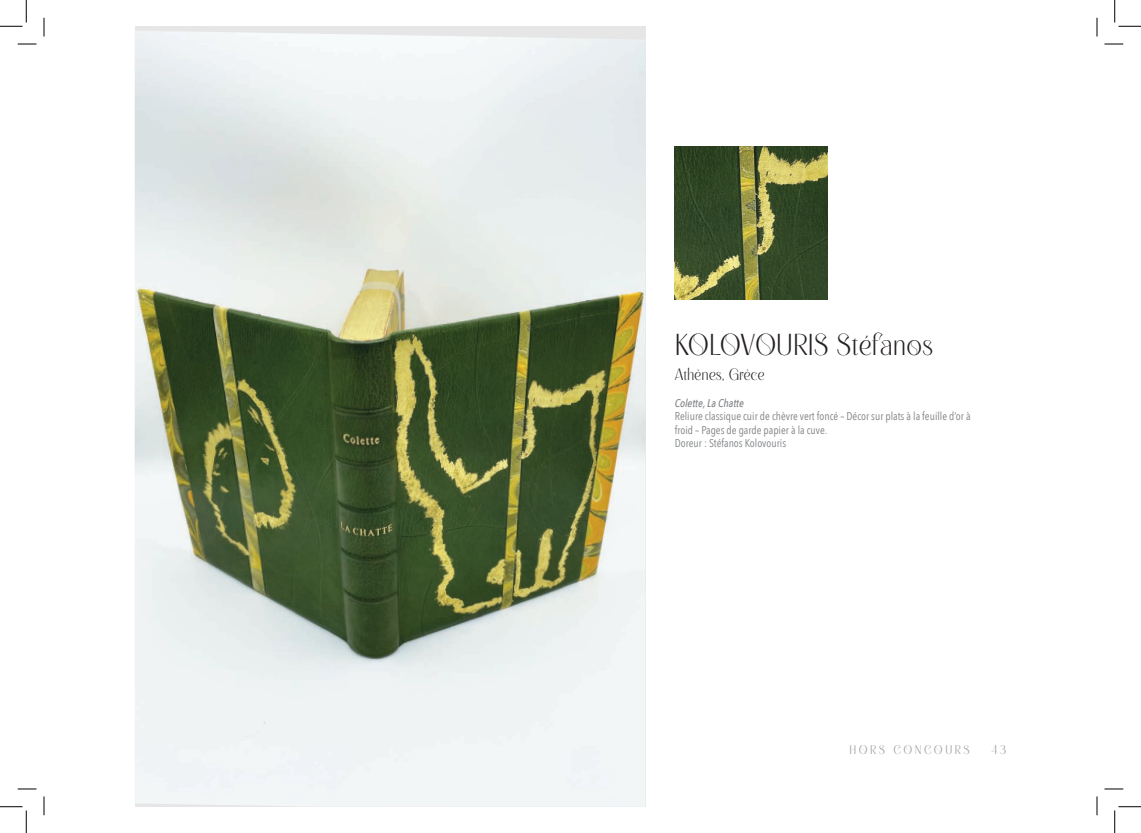
<style>
.page{position:relative;width:1141px;height:833px;background:#fff}
.page>*{position:absolute;margin:0;border:0;box-sizing:border-box;transform-origin:0 0}
.Nom_prénom{font:30px "Chaostiq";letter-spacing:-.005em;color:#231f20}
.Ville{font:16.25px "Chaostiq";letter-spacing:-.005em;color:#231f20}
.Ville-2{font:12.5px "Chaostiq";letter-spacing:.2em;color:#939598}
.Corps{font:11.25px/13.5px "Avenir Next Condensed";color:#808285}
.Corps-2{font:italic 500 11.25px "Avenir Next Condensed";color:#808285}
</style>
<div class="page">
<img style="left:674px;top:147px;width:153px;height:152px">
<img style="left:135px;top:31px;width:510px;height:775px">
<svg style="left:18px;top:43px;width:18px;height:2px"></svg>
<svg style="left:1104px;top:43px;width:19px;height:2px"></svg>
<svg style="left:18px;top:788px;width:18px;height:1px"></svg>
<svg style="left:1104px;top:788px;width:19px;height:1px"></svg>
<svg style="left:43px;top:18px;width:2px;height:18px"></svg>
<svg style="left:43px;top:796px;width:2px;height:18px"></svg>
<svg style="left:1096px;top:18px;width:1px;height:18px"></svg>
<svg style="left:1096px;top:796px;width:1px;height:18px"></svg>
<svg style="left:0;top:0;width:27px;height:27px"></svg>
<svg style="left:0;top:806px;width:27px;height:26px"></svg>
<svg style="left:1114px;top:0;width:26px;height:27px"></svg>
<svg style="left:1114px;top:806px;width:26px;height:26px"></svg>
<p class="Nom_prénom" style="left:674px;top:329px;width:260px">KOLOVOURIS Stéfanos</p>
<p class="Ville" style="left:674px;top:365px;width:91px">Athènes, Grèce</p>
<p class="Corps-2" style="left:674px;top:396px;width:71px">Colette, La Chatte</p>
<p class="Corps" style="left:674px;top:409px;width:297px">Reliure classique cuir de chèvre vert foncé – Décor sur plats à la feuille d’or à froid – Pages de garde papier à la cuve.</p>
<p class="Corps" style="left:674px;top:436px;width:113px">Doreur : Stéfanos Kolovouris</p>
<p class="Ville-2" style="left:849px;top:743px;width:121px">HORS CONCOURS</p>
<p class="Ville-2" style="left:991px;top:742px;width:16px">43</p>
</div>
